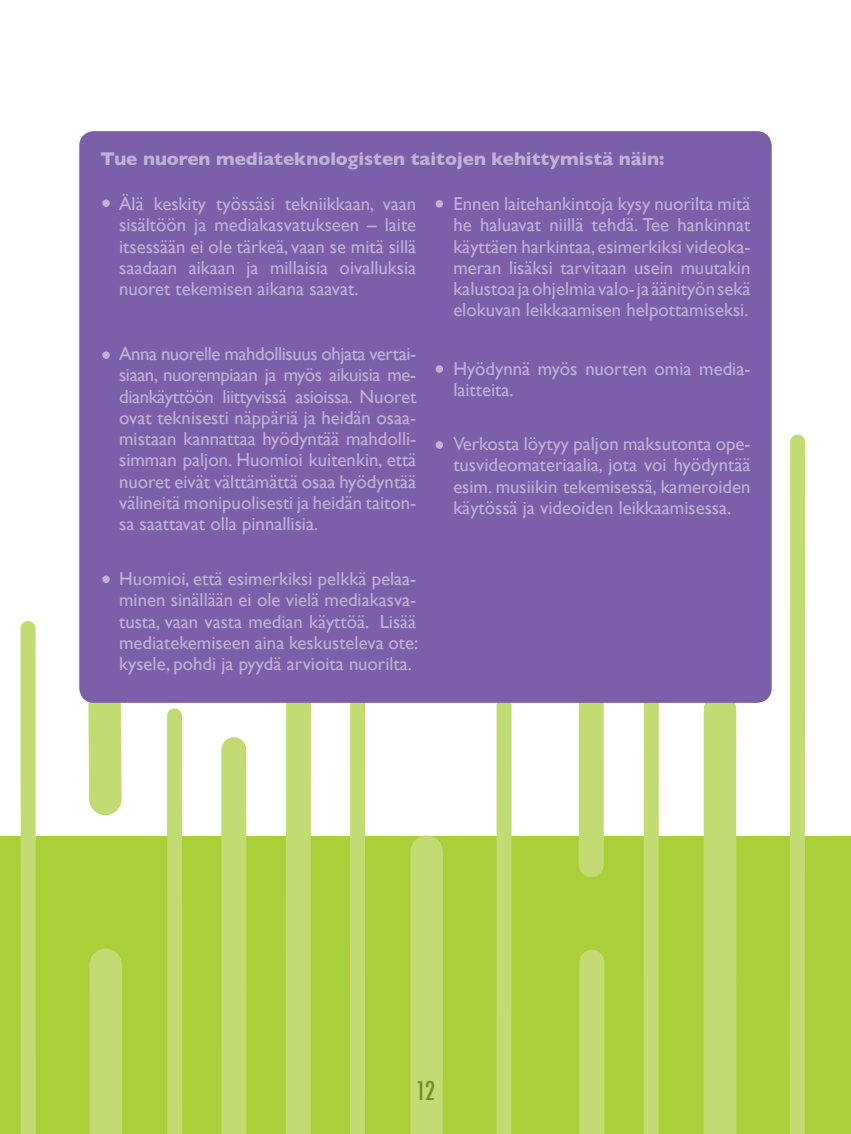
<style>
.page{position:relative;width:851px;height:1134px;background:#fff}
.page>*{position:absolute;margin:0;border:0;box-sizing:border-box;transform-origin:0 0}
.t1{font:500 condensed 25px "Futura";color:#6b8f2a}
.leipis{font:18.75px/21.2px "Gill Sans";color:#bfb2d6;text-align:justify}
.leipis-2{font:700 18.75px "Gill Sans";color:#bfb2d6}
</style>
<div class="page">
<div style="left:0;top:836px;width:850px;height:298px;background:#abcf38"></div>
<div style="left:579px;top:962px;width:25px;height:172px;background:#c3db73"></div>
<div style="left:578px;top:470px;width:25px;height:395px;background:#c3db73"></div>
<div style="left:285px;top:637px;width:26px;height:497px;background:#c3db73"></div>
<div style="left:703px;top:709px;width:33px;height:425px;background:#c3db73"></div>
<div style="left:410px;top:852px;width:33px;height:282px;background:#c3db73"></div>
<div style="left:643px;top:446px;width:15px;height:688px;background:#c3db73"></div>
<div style="left:350px;top:603px;width:15px;height:531px;background:#c3db73"></div>
<div style="left:789px;top:442px;width:16px;height:692px;background:#c3db73"></div>
<div style="left:496px;top:515px;width:15px;height:619px;background:#c3db73"></div>
<div style="left:221px;top:750px;width:25px;height:384px;background:#c3db73"></div>
<div style="left:89px;top:965px;width:33px;height:169px;background:#c3db73"></div>
<svg style="left:81px;top:696px;width:41px;height:120px"></svg>
<div style="left:167px;top:716px;width:15px;height:418px;background:#c3db73"></div>
<div style="left:21px;top:628px;width:15px;height:506px;background:#c3db73"></div>
<div style="left:79px;top:131px;width:692px;height:572px;background:#7b5fa9;border-radius:15px"></div>
<div style="left:102px;top:199px;width:8px;height:8px;background:#bfb2d6;border-radius:50%"></div>
<div style="left:102px;top:576px;width:8px;height:7px;background:#bfb2d6;border-radius:50%"></div>
<div style="left:102px;top:351px;width:8px;height:8px;background:#bfb2d6;border-radius:50%"></div>
<div style="left:435px;top:200px;width:8px;height:8px;background:#bfb2d6;border-radius:50%"></div>
<div style="left:435px;top:365px;width:8px;height:8px;background:#bfb2d6;border-radius:50%"></div>
<div style="left:435px;top:441px;width:8px;height:8px;background:#bfb2d6;border-radius:50%"></div>
<p class="leipis-2" style="left:100px;top:144px;width:565px">Tue nuoren mediateknologisten taitojen kehittymistä näin:</p>
<p class="leipis" style="left:119px;top:193px;width:298px">Älä keskity työssäsi tekniikkaan, vaan sisältöön ja mediakasvatukseen – laite itsessään ei ole tärkeä, vaan se mitä sillä saadaan aikaan ja millaisia oivalluksia nuoret tekemisen aikana saavat.</p>
<p class="leipis" style="left:453px;top:193px;width:298px">Ennen laitehankintoja kysy nuorilta mitä he haluavat niillä tehdä. Tee hankinnat käyttäen harkintaa, esimerkiksi videoka&shy;meran lisäksi tarvitaan usein muutakin kalustoa ja ohjelmia valo- ja äänityön sekä elokuvan leikkaamisen helpottamiseksi.</p>
<p class="leipis" style="left:119px;top:343px;width:298px">Anna nuorelle mahdollisuus ohjata vertai&shy;siaan, nuorempiaan ja myös aikuisia me&shy;diankäyttöön liittyvissä asioissa. Nuoret ovat teknisesti näppäriä ja heidän osaa&shy;mistaan kannattaa hyödyntää mahdolli&shy;simman paljon. Huomioi kuitenkin, että nuoret eivät välttämättä osaa hyödyntää välineitä monipuolisesti ja heidän taiton&shy;sa saattavat olla pinnallisia.</p>
<p class="leipis" style="left:119px;top:568px;width:300px">Huomioi, että esimerkiksi pelkkä pelaa&shy;minen sinällään ei ole vielä mediakasva&shy;tusta, vaan vasta median käyttöä. Lisää mediatekemiseen aina keskusteleva ote: kysele, pohdi ja pyydä arvioita nuorilta.</p>
<p class="leipis" style="left:453px;top:358px;width:298px">Hyödynnä myös nuorten omia media&shy;laitteita.</p>
<p class="leipis" style="left:453px;top:433px;width:298px">Verkosta löytyy paljon maksutonta ope&shy;tusvideomateriaalia, jota voi hyödyntää esim. musiikin tekemisessä, kameroiden käytössä ja videoiden leikkaamisessa.</p>
<p class="t1" style="left:416px;top:1075px;width:21px">12</p>
</div>
